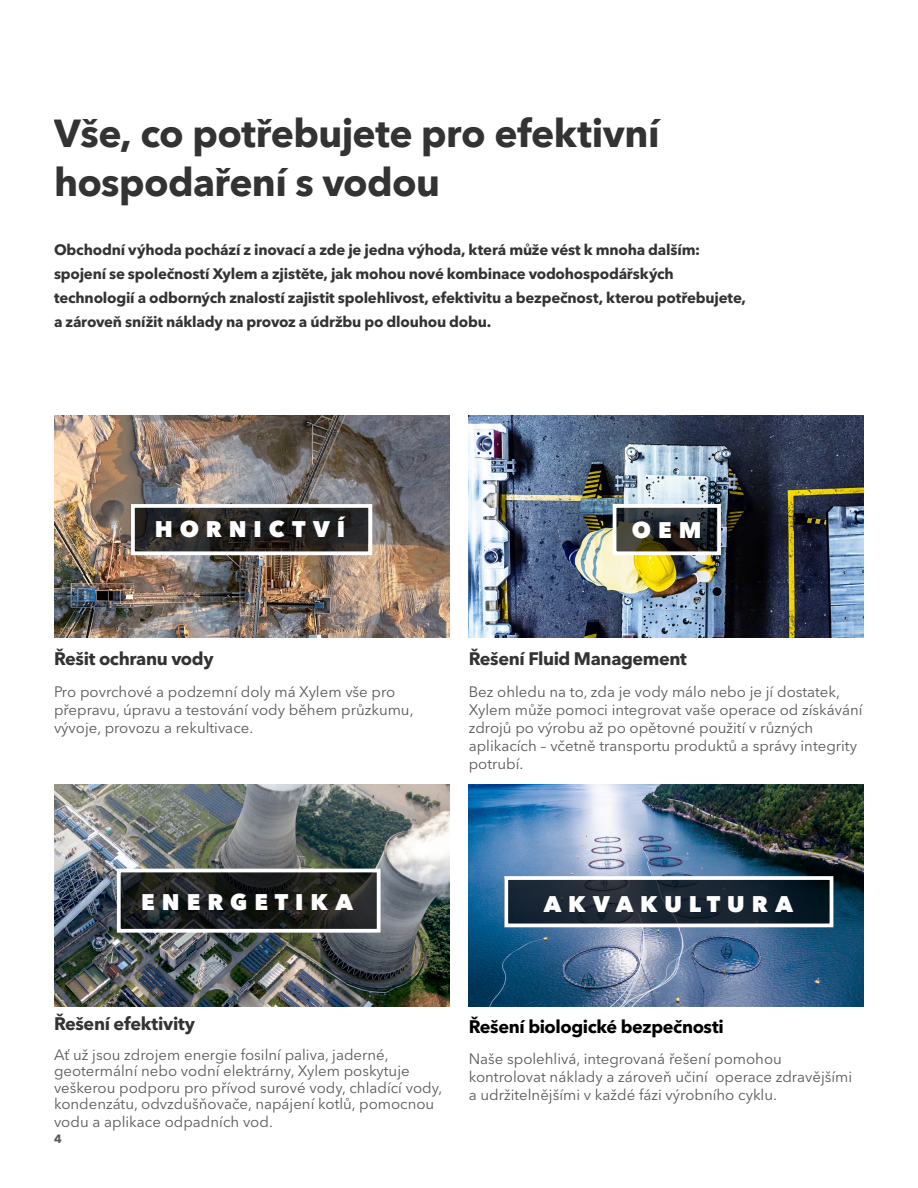
<style>
.page{position:relative;width:918px;height:1188px;background:#fff}
.page>*{position:absolute;margin:0;border:0;box-sizing:border-box;transform-origin:0 0}
.t1{font:700 39px/48px "Avenir Next";letter-spacing:-.015em;color:#333}
.xy_eyebrow{font:800 22.65px "Avenir Next";letter-spacing:.305em;color:#fff}
.xy_subhead_large{font:700 18px "Avenir Next LT Pro";letter-spacing:-.02em;color:#333}
.xy_subhead_large-2{font:700 18px "Avenir Next LT Pro";letter-spacing:-.025em;color:#000}
.xy_body_a{font:15px/18px "Avenir Next LT Pro";color:#58595b}
.t2{font:700 15px/24px "Avenir Next LT Pro";letter-spacing:-.015em;color:#333}
.t3{font:700 12px "Avenir Next LT Pro";color:#58595b}
</style>
<div class="page">
<img style="left:54px;top:416px;width:395px;height:222px">
<img style="left:54px;top:785px;width:395px;height:222px">
<img style="left:469px;top:416px;width:395px;height:221px">
<img style="left:469px;top:785px;width:395px;height:221px">
<svg style="left:136px;top:509px;width:231px;height:41px;background:#242221"></svg>
<div style="left:131px;top:504px;width:241px;height:51px;border:4px solid #fff"></div>
<svg style="left:618px;top:509px;width:98px;height:41px;background:#2a2c29"></svg>
<div style="left:613px;top:504px;width:108px;height:51px;border:4px solid #fff"></div>
<svg style="left:509px;top:881px;width:319px;height:41px;background:#182430"></svg>
<div style="left:504px;top:876px;width:329px;height:51px;border:4px solid #fff"></div>
<svg style="left:122px;top:874px;width:254px;height:54px;background:#1d1f1d"></svg>
<div style="left:117px;top:869px;width:264px;height:64px;border:4px solid #fff"></div>
<p class="t1" style="left:54px;top:109px;width:607px">Vše, co potřebujete pro efektivní hospodaření s vodou</p>
<p class="t2" style="left:54px;top:237px;width:694px">Obchodní výhoda pochází z inovací a zde je jedna výhoda, která může vést k mnoha dalším: spojení se společností Xylem a zjistěte, jak mohou nové kombinace vodohospodářských technologií a odborných znalostí zajistit spolehlivost, efektivitu a bezpečnost, kterou potřebujete, a zároveň snížit náklady na provoz a údržbu po dlouhou dobu.</p>
<p class="xy_eyebrow" style="left:155px;top:515px;width:192px">HORNICTVÍ</p>
<p class="xy_eyebrow" style="left:632px;top:516px;width:71px">OEM</p>
<p class="xy_subhead_large" style="left:54px;top:648px;width:161px">Řešit ochranu vody</p>
<p class="xy_body_a" style="left:54px;top:683px;width:361px">Pro povrchové a podzemní doly má Xylem vše pro přepravu, úpravu a testování vody během průzkumu, vývoje, provozu a rekultivace.</p>
<p class="xy_subhead_large" style="left:469px;top:648px;width:220px">Řešení Fluid Management</p>
<p class="xy_body_a" style="left:469px;top:683px;width:395px">Bez ohledu na to, zda je vody málo nebo je jí dostatek, Xylem může pomoci integrovat vaše operace od získávání zdrojů po výrobu až po opětovné použití v různých aplikacích – včetně transportu produktů a správy integrity potrubí.</p>
<p class="xy_eyebrow" style="left:141px;top:888px;width:213px">ENERGETIKA</p>
<p class="xy_eyebrow" style="left:544px;top:890px;width:251px">AKVAKULTURA</p>
<p class="xy_subhead_large" style="left:54px;top:1013px;width:143px">Řešení efektivity</p>
<p class="xy_body_a" style="left:54px;top:1046px;width:390px;line-height:16.5px">Ať už jsou zdrojem energie fosilní paliva, jaderné, geotermální nebo vodní elektrárny, Xylem poskytuje veškerou podporu pro přívod surové vody, chladící vody, kondenzátu, odvzdušňovače, napájení kotlů, pomocnou</p>
<p class="xy_body_a" style="left:54px;top:1113px;width:220px">vodu a aplikace odpadních vod.</p>
<p class="t3" style="left:54px;top:1132px;width:9px">4</p>
<p class="xy_subhead_large-2" style="left:469px;top:1016px;width:257px">Řešení biologické bezpečnosti</p>
<p class="xy_body_a" style="left:469px;top:1050px;width:385px">Naše spolehlivá, integrovaná řešení pomohou kontrolovat náklady a zároveň učiní operace zdravějšími a udržitelnějšími v každé fázi výrobního cyklu.</p>
</div>
